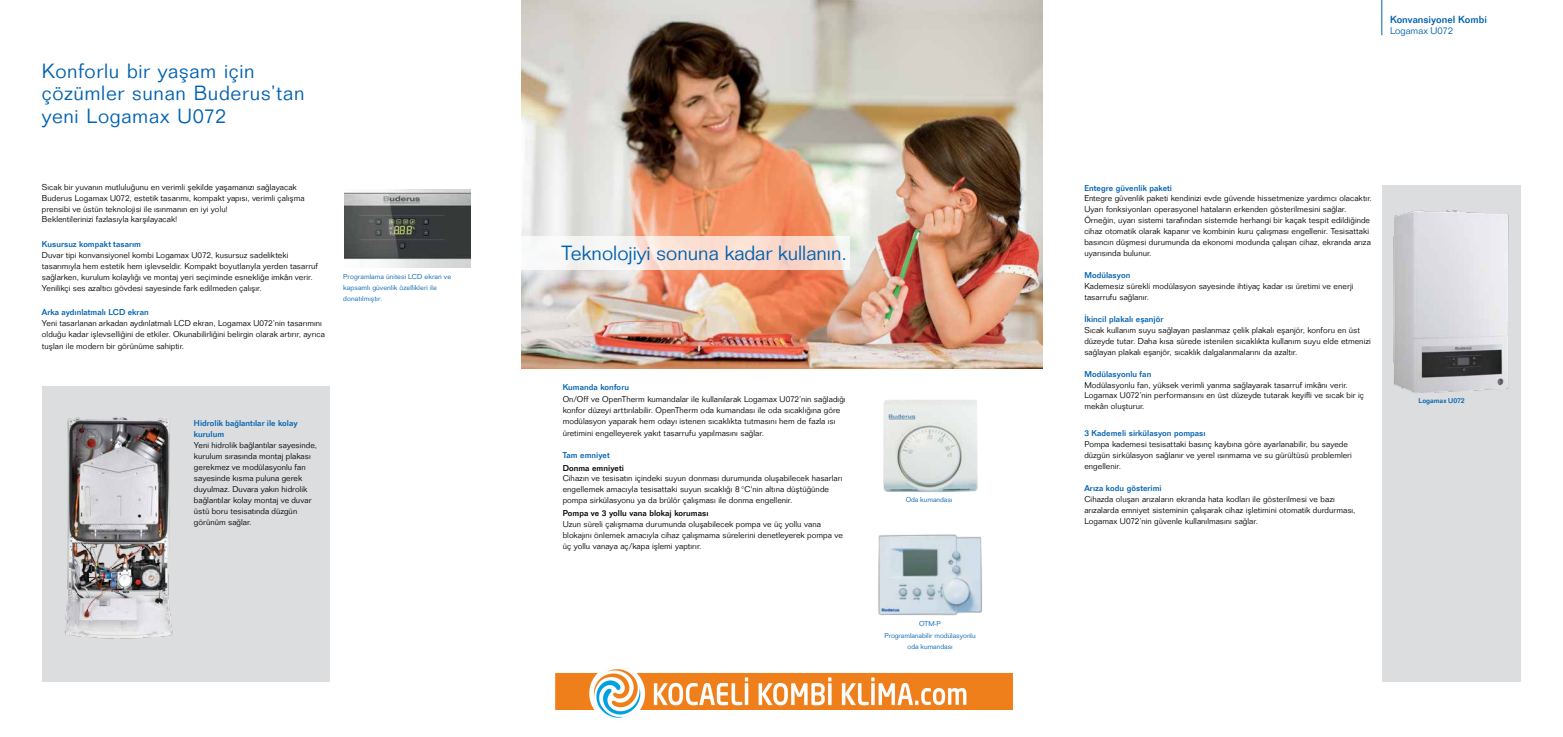
<style>
.page{position:relative;width:1563px;height:737px;background:#fff}
.page>*{position:absolute;margin:0;border:0;box-sizing:border-box;transform-origin:0 0}
.t1{font:300 20.12px/22.3px "Folio Std";letter-spacing:.025em;color:#0061af}
.t2{font:300 20.12px "Folio Std";color:#0061af}
.t3{font:500 10.06px "Folio";color:#0061af}
.t4{font:300 9.62px "Folio Std";letter-spacing:.005em;color:#0061af}
.t5{font:300 8.31px/10.9px "Folio Std";letter-spacing:.005em;color:#000}
.t6{font:500 8.31px/10.9px "Folio Std";letter-spacing:.005em;color:#0061af}
.t7{font:500 8.31px "Folio Std";letter-spacing:.005em;color:#000}
.t8{font:300 7px/11.2px "Folio Std";letter-spacing:.005em;color:#0061af}
.t9{font:500 7px "Folio Std";color:#0061af}
</style>
<div class="page">
<hr style="left:1381px;top:0;width:1px;height:35px;background:#0061af">
<div style="left:42px;top:386px;width:288px;height:295px;background:#dcddde"></div>
<img style="left:65px;top:417px;width:108px;height:222px">
<img style="left:521px;top:0;width:521px;height:368px">
<svg style="left:521px;top:236px;width:329px;height:34px"></svg>
<div style="left:1382px;top:185px;width:139px;height:496px;background:#dcddde"></div>
<img style="left:1393px;top:210px;width:116px;height:183px">
<img style="left:883px;top:400px;width:94px;height:92px">
<img style="left:878px;top:534px;width:104px;height:82px">
<img style="left:345px;top:189px;width:125px;height:79px">
<img style="left:555px;top:669px;width:457px;height:49px">
<h1 class="t1" style="left:42px;top:60px;width:264px">Konforlu bir yaşam için çözümler sunan Buderus’tan yeni Logamax U072</h1>
<p class="t5" style="left:42px;top:181px;width:264px">Sıcak bir yuvanın mutluluğunu en verimli şekilde yaşamanızı sağlayacak Buderus Logamax U072, estetik tasarımı, kompakt yapısı, verimli çalışma prensibi ve üstün teknolojisi ile ısınmanın en iyi yolu!<br>Beklentilerinizi fazlasıyla karşılayacak!</p>
<p class="t6" style="left:42px;top:238px;width:101px">Kusursuz kompakt tasarım</p>
<p class="t5" style="left:42px;top:249px;width:278px">Duvar tipi konvansiyonel kombi Logamax U072, kusursuz sadelikteki tasarımıyla hem estetik hem işlevseldir. Kompakt boyutlarıyla yerden tasarruf sağlarken, kurulum kolaylığı ve montaj yeri seçiminde esnekliğe imkân verir.<br>Yenilikçi ses azaltıcı gövdesi sayesinde fark edilmeden çalışır.</p>
<p class="t6" style="left:42px;top:307px;width:108px">Arka aydınlatmalı LCD ekran</p>
<p class="t5" style="left:42px;top:318px;width:284px">Yeni tasarlanan arkadan aydınlatmalı LCD ekran, Logamax U072’nin tasarımını olduğu kadar işlevselliğini de etkiler. Okunabilirliğini belirgin olarak artırır, ayrıca</p>
<p class="t5" style="left:42px;top:341px;width:144px">tuşları ile modern bir görünüme sahiptir.</p>
<p class="t8" style="left:343px;top:271px;width:109px">Programlama ünitesi LCD ekran ve kapsamlı güvenlik özellikleri ile donatılmıştır.</p>
<p class="t6" style="left:194px;top:418px;width:105px">Hidrolik bağlantılar ile kolay kurulum</p>
<p class="t5" style="left:194px;top:440px;width:125px">Yeni hidrolik bağlantılar sayesinde, kurulum sırasında montaj plakası gerekmez ve modülasyonlu fan sayesinde kısma puluna gerek duyulmaz. Duvara yakın hidrolik bağlantılar kolay montaj ve duvar üstü boru tesisatında düzgün görünüm sağlar.</p>
<h1 class="t2" style="left:561px;top:241px;width:287px">Teknolojiyi sonuna kadar kullanın.</h1>
<p class="t6" style="left:563px;top:382px;width:68px">Kumanda konforu</p>
<p class="t5" style="left:563px;top:393px;width:284px;line-height:11.2px">On/Off ve OpenTherm kumandalar ile kullanılarak Logamax U072’nin sağladığı konfor düzeyi arttırılabilir. OpenTherm oda kumandası ile oda sıcaklığına göre modülasyon yaparak hem odayı istenen sıcaklıkta tutmasını hem de fazla ısı üretimini engelleyerek yakıt tasarrufu yapılmasını sağlar.</p>
<p class="t6" style="left:563px;top:449px;width:49px">Tam emniyet</p>
<p class="t7" style="left:563px;top:462px;width:63px">Donma emniyeti</p>
<p class="t5" style="left:563px;top:473px;width:281px">Cihazın ve tesisatın içindeki suyun donması durumunda oluşabilecek hasarları engellemek amacıyla tesisattaki suyun sıcaklığı 8 °C'nin altına düştüğünde pompa sirkülasyonu ya da brülör çalışması ile donma engellenir.</p>
<p class="t7" style="left:563px;top:508px;width:147px">Pompa ve 3 yollu vana blokaj koruması</p>
<p class="t5" style="left:563px;top:518px;width:282px">Uzun süreli çalışmama durumunda oluşabilecek pompa ve üç yollu vana blokajını önlemek amacıyla cihaz çalışmama sürelerini denetleyerek pompa ve üç yollu vanaya aç/kapa işlemi yaptırır.</p>
<p class="t8" style="left:905px;top:494px;width:48px">Oda kumandası</p>
<p class="t8" style="left:884px;top:617px;width:93px;line-height:12.2px;text-align:center">OTM-P<br>Programlanabilir modülasyonlu</p>
<p class="t8" style="left:907px;top:641px;width:47px">oda kumandası</p>
<p class="t3" style="left:1390px;top:13px;width:98px">Konvansiyonel Kombi</p>
<p class="t4" style="left:1390px;top:25px;width:65px">Logamax U072</p>
<p class="t6" style="left:1084px;top:182px;width:89px">Entegre güvenlik paketi</p>
<p class="t5" style="left:1084px;top:193px;width:289px">Entegre güvenlik paketi kendinizi evde güvende hissetmenize yardımcı olacaktır.<br>Uyarı fonksiyonları operasyonel hataların erkenden gösterilmesini sağlar.<br>Örneğin, uyarı sistemi tarafından sistemde herhangi bir kaçak tespit edildiğinde cihaz otomatik olarak kapanır ve kombinin kuru çalışması engellenir. Tesisattaki basıncın düşmesi durumunda da ekonomi modunda çalışan cihaz, ekranda arıza uyarısında bulunur.</p>
<p class="t6" style="left:1084px;top:270px;width:47px">Modülasyon</p>
<p class="t5" style="left:1084px;top:281px;width:270px">Kademesiz sürekli modülasyon sayesinde ihtiyaç kadar ısı üretimi ve enerji tasarrufu sağlanır.</p>
<p class="t6" style="left:1084px;top:313px;width:80px">İkincil plakalı eşanjör</p>
<p class="t5" style="left:1084px;top:324px;width:288px">Sıcak kullanım suyu sağlayan paslanmaz çelik plakalı eşanjör, konforu en üst düzeyde tutar. Daha kısa sürede istenilen sıcaklıkta kullanım suyu elde etmenizi sağlayan plakalı eşanjör, sıcaklık dalgalanmalarını da azaltır.</p>
<p class="t6" style="left:1084px;top:368px;width:68px">Modülasyonlu fan</p>
<p class="t5" style="left:1084px;top:379px;width:281px">Modülasyonlu fan, yüksek verimli yanma sağlayarak tasarruf imkânı verir.<br>Logamax U072’nin performansını en üst düzeyde tutarak keyifli ve sıcak bir iç mekân oluşturur.</p>
<p class="t6" style="left:1084px;top:427px;width:123px">3 Kademeli sirkülasyon pompası</p>
<p class="t5" style="left:1084px;top:438px;width:269px;line-height:11.2px">Pompa kademesi tesisattaki basınç kaybına göre ayarlanabilir, bu sayede düzgün sirkülasyon sağlanır ve yerel ısınmama ve su gürültüsü problemleri engellenir.</p>
<p class="t6" style="left:1084px;top:483px;width:79px">Arıza kodu gösterimi</p>
<p class="t5" style="left:1084px;top:493px;width:272px">Cihazda oluşan arızaların ekranda hata kodları ile gösterilmesi ve bazı arızalarda emniyet sisteminin çalışarak cihaz işletimini otomatik durdurması,<br>Logamax U072’nin güvenle kullanılmasını sağlar.</p>
<p class="t9" style="left:1418px;top:397px;width:48px">Logamax U072</p>
</div>
